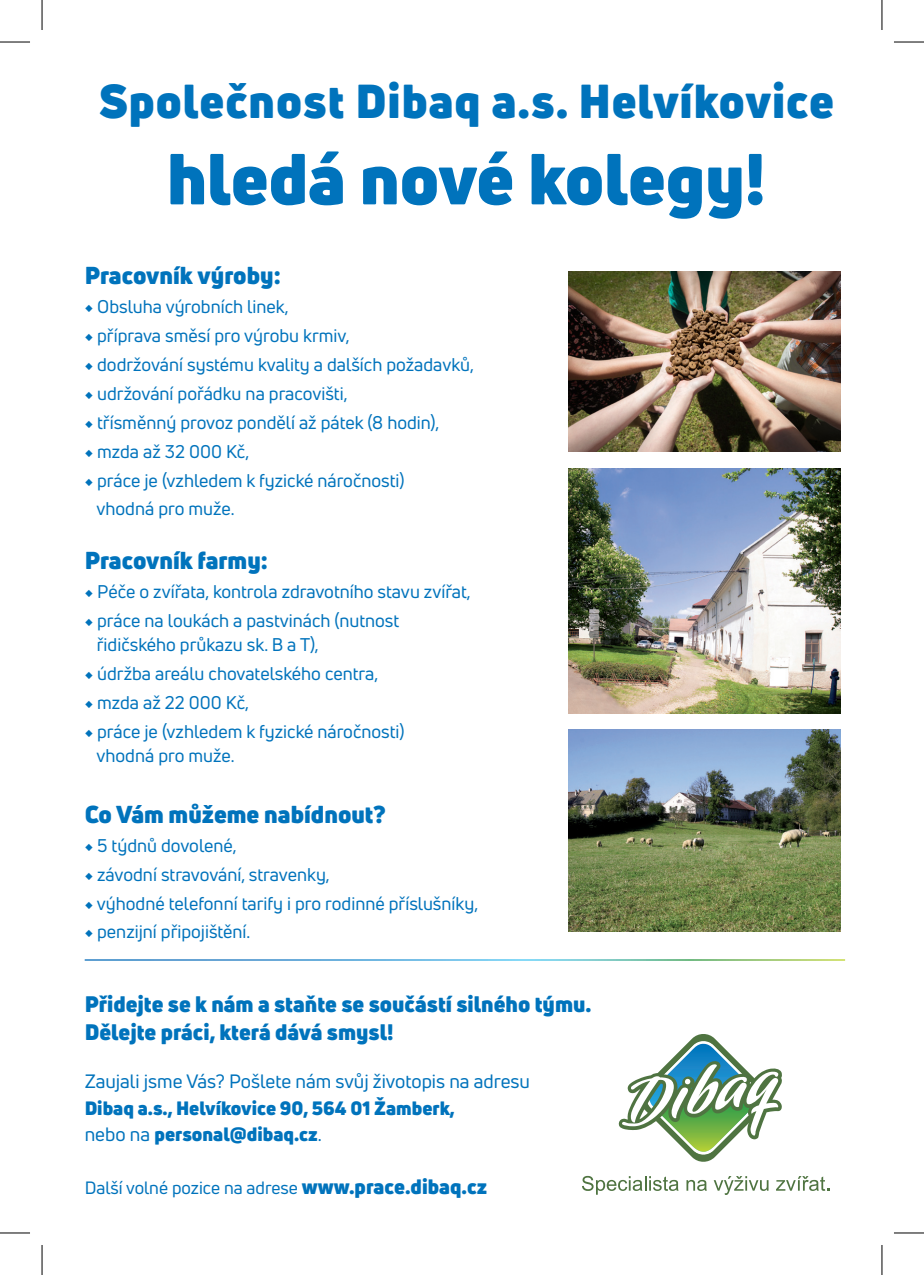
<style>
.page{position:relative;width:924px;height:1275px;background:#fff}
.page>*{position:absolute;margin:0;border:0;box-sizing:border-box;transform-origin:0 0}
.t1{font:900 70.6px "Uni Neue";color:#0073bc}
.t2{font:900 46.6px "Uni Neue";letter-spacing:.02em;color:#0073bc}
.t3{font:900 24px "Uni Neue";color:#0073bc}
.t4{font:900 22px/28px "Uni Neue";color:#0073bc}
.t5{font:900 19px/26.2px "Uni Neue";color:#0073bc}
.t6{font:18px "Uni Neue";color:#0073bc}
.t7{font:17.4px "Uni Neue";color:#0073bc}
.s1{font-family:"Minion Pro"}
.s2{font-weight:400}
.s3{font-weight:900;font-size:20.4px}
</style>
<div class="page">
<svg style="left:618px;top:1034px;width:164px;height:128px"></svg>
<svg style="left:582px;top:1175px;width:96px;height:19px"></svg>
<svg style="left:686px;top:1180px;width:20px;height:11px"></svg>
<svg style="left:713px;top:1176px;width:55px;height:19px"></svg>
<svg style="left:776px;top:1176px;width:52px;height:15px"></svg>
<img style="left:568px;top:271px;width:272px;height:181px">
<img style="left:568px;top:468px;width:272px;height:246px">
<img style="left:568px;top:729px;width:272px;height:202px">
<hr style="left:0;top:42px;width:30px;height:1px;background:#000">
<hr style="left:893px;top:42px;width:30px;height:1px;background:#000">
<hr style="left:0;top:1232px;width:30px;height:1px;background:#000">
<hr style="left:893px;top:1232px;width:30px;height:1px;background:#000">
<hr style="left:42px;top:0;width:1px;height:30px;background:#000">
<hr style="left:42px;top:1245px;width:1px;height:30px;background:#000">
<hr style="left:881px;top:0;width:1px;height:30px;background:#000">
<hr style="left:881px;top:1245px;width:1px;height:30px;background:#000">
<p class="t2" style="left:98px;top:68px;width:736px">Společnost Dibaq a.s. Helvíkovice</p>
<p class="t1" style="left:167px;top:129px;width:599px">hledá nové kolegy!</p>
<p class="t3" style="left:85px;top:258px;width:197px">Pracovník výroby:</p>
<p class="t6" style="left:85px;top:295px;width:205px"><span class="s1">◆</span> Obsluha výrobních linek,</p>
<p class="t6" style="left:85px;top:324px;width:266px"><span class="s1">◆</span> příprava směsí pro výrobu krmiv,</p>
<p class="t6" style="left:85px;top:353px;width:390px"><span class="s1">◆</span> dodržování systému kvality a dalších požadavků,</p>
<p class="t6" style="left:85px;top:382px;width:264px"><span class="s1">◆</span> udržování pořádku na pracovišti,</p>
<p class="t6" style="left:85px;top:411px;width:356px"><span class="s1">◆</span> třísměnný provoz pondělí až pátek (8 hodin),</p>
<p class="t6" style="left:85px;top:440px;width:166px"><span class="s1">◆</span> mzda až 32 000 Kč,</p>
<p class="t6" style="left:85px;top:469px;width:321px"><span class="s1">◆</span> práce je (vzhledem k fyzické náročnosti)</p>
<p class="t6" style="left:96px;top:497px;width:139px">vhodná pro muže.</p>
<p class="t3" style="left:85px;top:543px;width:185px">Pracovník farmy:</p>
<p class="t6" style="left:85px;top:580px;width:387px"><span class="s1">◆</span> Péče o zvířata, kontrola zdravotního stavu zvířat,</p>
<p class="t6" style="left:85px;top:609px;width:316px"><span class="s1">◆</span> práce na loukách a pastvinách (nutnost</p>
<p class="t6" style="left:97px;top:633px;width:223px">řidičského průkazu sk. B a T),</p>
<p class="t6" style="left:85px;top:662px;width:295px"><span class="s1">◆</span> údržba areálu chovatelského centra,</p>
<p class="t6" style="left:85px;top:691px;width:166px"><span class="s1">◆</span> mzda až 22 000 Kč,</p>
<p class="t6" style="left:85px;top:720px;width:321px"><span class="s1">◆</span> práce je (vzhledem k fyzické náročnosti)</p>
<p class="t6" style="left:96px;top:744px;width:139px">vhodná pro muže.</p>
<p class="t3" style="left:85px;top:798px;width:302px">Co Vám můžeme nabídnout?</p>
<p class="t6" style="left:85px;top:835px;width:153px"><span class="s1">◆</span> 5 týdnů dovolené,</p>
<p class="t6" style="left:85px;top:864px;width:246px"><span class="s1">◆</span> závodní stravování, stravenky,</p>
<p class="t6" style="left:85px;top:893px;width:395px"><span class="s1">◆</span> výhodné telefonní tarify i pro rodinné příslušníky,</p>
<p class="t6" style="left:85px;top:920px;width:167px"><span class="s1">◆</span> penzijní připojištění.</p>
<p class="t4" style="left:85px;top:989px;width:508px">Přidejte se k nám a staňte se součástí silného týmu.<br>Dělejte práci, která dává smysl!</p>
<p class="t5" style="left:85px;top:1068px;width:446px"><span class="s2">Zaujali jsme Vás? Pošlete nám svůj životopis na adresu<br></span>Dibaq a.s., Helvíkovice 90, 564 01 Žamberk,<br><span class="s2">nebo na</span> personal@dibaq.cz<span class="s2">.</span></p>
<p class="t7" style="left:85px;top:1177px;width:404px">Další volné pozice na adrese <span class="s3">www.prace.dibaq.cz</span></p>
</div>
